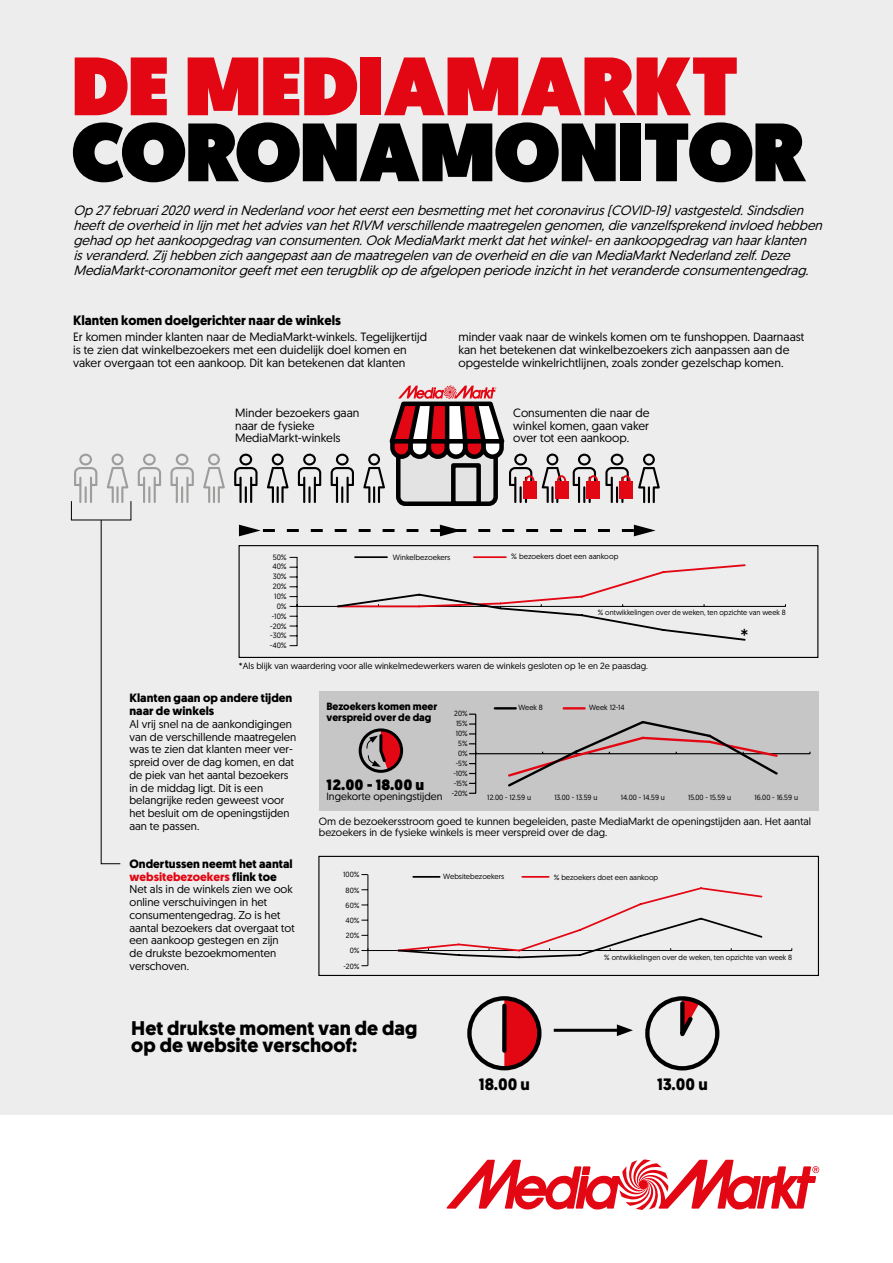
<style>
.page{position:relative;width:893px;height:1263px;background:#fff}
.page>*{position:absolute;margin:0;border:0;box-sizing:border-box;transform-origin:0 0}
.t1{font:900 82.5px "Media Markt";color:#000}
.t2{font:900 82.5px "Media Markt";color:#e30613}
.t3{font:20.25px "Media Markt";color:#000}
.t4{font:700 19.8px/16.8px "Media Markt";color:#000}
.t5{font:700 16.5px "Media Markt";color:#000}
.t6{font:900 15px "Media Markt";color:#000}
.t7{font:italic 13.5px/15px "Media Markt";color:#000}
.t8{font:700 13.5px "Media Markt";color:#000}
.t9{font:12px/12.8px "Media Markt";color:#000}
.t10{font:700 12px/12.8px "Media Markt";color:#000}
.t11{font:11.25px/12.8px "Media Markt";color:#000}
.t12{font:10.5px/10.5px "Media Markt";color:#000}
.t13{font:700 10.5px/10.5px "Media Markt";color:#000}
.t14{font:9px "Media Markt";color:#000}
.t15{font:7.65px/9.9px "Media Markt";color:#000;text-align:right}
.t16{font:7.5px/9.9px "Media Markt";color:#000;text-align:right}
.s1{color:#e30613}
</style>
<div class="page">
<div style="left:0;top:0;width:893px;height:1114px;background:#ededed"></div>
<svg style="left:447px;top:1159px;width:372px;height:51px"></svg>
<svg style="left:100px;top:519px;width:21px;height:345px"></svg>
<svg style="left:239px;top:525px;width:417px;height:11px"></svg>
<div style="left:239px;top:545px;width:579px;height:113px;border:1px solid #000"></div>
<hr style="left:355px;top:556px;width:32px;height:2px;background:#000">
<hr style="left:474px;top:556px;width:32px;height:2px;background:#e30613">
<hr style="left:297px;top:606px;width:488px;height:1px;background:#000">
<hr style="left:297px;top:557px;width:1px;height:89px;background:#000">
<svg style="left:290px;top:604px;width:7px;height:3px"></svg>
<svg style="left:336px;top:564px;width:411px;height:77px"></svg>
<div style="left:318px;top:856px;width:501px;height:120px;border:1px solid #000"></div>
<hr style="left:368px;top:950px;width:424px;height:1px;background:#000">
<hr style="left:367px;top:874px;width:1px;height:92px;background:#000">
<svg style="left:397px;top:876px;width:366px;height:83px"></svg>
<div style="left:319px;top:692px;width:499px;height:119px;background:#c6c6c6"></div>
<hr style="left:476px;top:753px;width:334px;height:1px;background:#000">
<hr style="left:475px;top:714px;width:1px;height:79px;background:#000">
<svg style="left:469px;top:723px;width:6px;height:2px"></svg>
<svg style="left:469px;top:713px;width:7px;height:2px"></svg>
<svg style="left:492px;top:707px;width:288px;height:80px"></svg>
<div style="left:359px;top:728px;width:44px;height:45px;border:3px solid #000;border-radius:50%"></div>
<svg style="left:366px;top:730px;width:36px;height:40px"></svg>
<div style="left:467px;top:996px;width:74px;height:74px;border:4px solid #000;border-radius:50%"></div>
<svg style="left:500px;top:998px;width:39px;height:70px"></svg>
<svg style="left:645px;top:996px;width:75px;height:75px"></svg>
<hr style="left:554px;top:1029px;width:69px;height:3px;background:#000">
<svg style="left:617px;top:1024px;width:16px;height:12px"></svg>
<div style="left:396px;top:415px;width:102px;height:91px;border:4px solid #000;border-radius:7px"></div>
<div style="left:451px;top:463px;width:30px;height:43px;border:4px solid #000"></div>
<svg style="left:605px;top:454px;width:24px;height:49px"></svg>
<svg style="left:573px;top:454px;width:23px;height:49px"></svg>
<svg style="left:638px;top:454px;width:22px;height:49px"></svg>
<svg style="left:542px;top:453px;width:21px;height:50px"></svg>
<svg style="left:331px;top:454px;width:23px;height:49px"></svg>
<svg style="left:170px;top:454px;width:24px;height:49px"></svg>
<svg style="left:298px;top:454px;width:23px;height:32px"></svg>
<hr style="left:303px;top:477px;width:2px;height:26px;background:#000">
<hr style="left:314px;top:477px;width:2px;height:26px;background:#000">
<hr style="left:308px;top:486px;width:3px;height:17px;background:#000">
<svg style="left:138px;top:454px;width:23px;height:49px"></svg>
<svg style="left:234px;top:454px;width:24px;height:49px"></svg>
<svg style="left:74px;top:454px;width:23px;height:49px"></svg>
<svg style="left:203px;top:453px;width:22px;height:50px"></svg>
<svg style="left:267px;top:453px;width:22px;height:50px"></svg>
<svg style="left:107px;top:453px;width:21px;height:50px"></svg>
<hr style="left:116px;top:486px;width:3px;height:17px;background:#9d9d9c">
<svg style="left:363px;top:386px;width:169px;height:117px"></svg>
<div style="left:523px;top:481px;width:14px;height:17px;background:#e30613"></div>
<div style="left:525px;top:475px;width:9px;height:11px;border:2px solid #e30613;border-radius:50%"></div>
<div style="left:555px;top:481px;width:13px;height:17px;background:#e30613"></div>
<div style="left:557px;top:475px;width:9px;height:11px;border:2px solid #e30613;border-radius:50%"></div>
<div style="left:586px;top:481px;width:14px;height:17px;background:#e30613"></div>
<div style="left:589px;top:475px;width:9px;height:11px;border:2px solid #e30613;border-radius:50%"></div>
<div style="left:619px;top:481px;width:14px;height:17px;background:#e30613"></div>
<div style="left:621px;top:475px;width:10px;height:11px;border:2px solid #e30613;border-radius:50%"></div>
<h1 class="t2" style="left:72px;top:32px;width:667px">DE MEDIAMARKT</h1>
<h1 class="t1" style="left:72px;top:98px;width:734px">CORONAMONITOR</h1>
<p class="t7" style="left:73px;top:202px;width:754px">Op27februari2020werdinNederlandvoorheteersteenbesmettingmethetcoronavirus(COVID-19)vastgesteld.Sindsdien heeftdeoverheidinlijnmethetadviesvanhetRIVM verschillendemaatregelengenomen,dievanzelfsprekendinvloedhebben gehadophetaankoopgedragvanconsumenten.OokMediaMarktmerktdathetwinkel-enaankoopgedragvanhaarklanten isveranderd.Zij hebbenzichaangepastaandemaatregelenvandeoverheidendievanMediaMarktNederlandzelf.Deze MediaMarkt-coronamonitorgeeftmeteenterugblikopdeafgelopenperiodeinzichtinhetveranderdeconsumentengedrag.</p>
<p class="t8" style="left:73px;top:311px;width:269px">Klanten komen doelgerichter naar de winkels</p>
<p class="t9" style="left:73px;top:330px;width:355px">Er komen minder klanten naar de MediaMarkt-winkels. Tegelijkertijd is te zien dat winkelbezoekers met een duidelijk doel komen en vaker overgaan tot een aankoop. Dit kan betekenen dat klanten</p>
<p class="t9" style="left:458px;top:330px;width:347px">minder vaak naar de winkels komen om te funshoppen. Daarnaast kan het betekenen dat winkelbezoekers zich aanpassen aan de opgestelde winkelrichtlijnen, zoals zonder gezelschap komen.</p>
<p class="t9" style="left:235px;top:406px;width:126px">Minder bezoekers gaan naar de fysieke<br>MediaMarkt-winkels</p>
<p class="t9" style="left:513px;top:406px;width:138px;text-align:justify">Consumenten die naar de winkel komen, gaan vaker over tot een aankoop.</p>
<p class="t15" style="left:272px;top:552px;width:16px">50%<br>40%<br>30%<br>20%<br>10%<br>0% -10%</p>
<p class="t15" style="left:270px;top:630px;width:18px">-30%</p>
<p class="t15" style="left:270px;top:621px;width:18px">-20%</p>
<p class="t15" style="left:270px;top:640px;width:18px">-40%</p>
<p class="t15" style="left:393px;top:552px;width:59px">Winkelbezoekers</p>
<p class="t15" style="left:511px;top:551px;width:109px">% bezoekers doet een aankoop</p>
<p class="t16" style="left:598px;top:607px;width:189px">% ontwikkelingen over de weken, ten opzichte van week 8</p>
<h2 class="t3" style="left:740px;top:623px;width:10px">*</h2>
<p class="t14" style="left:239px;top:660px;width:411px">*Als blijk van waardering voor alle winkelmedewerkers waren de winkels gesloten op 1e en 2e paasdag.</p>
<p class="t10" style="left:129px;top:692px;width:164px">Klanten gaan op andere tijden naar de winkels</p>
<p class="t11" style="left:129px;top:717px;width:168px">Al vrij snel na de aankondigingen van de verschillende maatregelen was te zien dat klanten meer ver&shy;spreid over de dag komen, en dat de piek van het aantal bezoekers in de middag ligt. Dit is een belangrijke reden geweest voor het besluit om de openingstijden aan te passen.</p>
<p class="t10" style="left:129px;top:857px;width:165px">Ondertussen neemt het aantal <span class="s1">websitebezoekers</span> flink toe</p>
<p class="t11" style="left:129px;top:883px;width:167px">Net als in de winkels zien we ook online verschuivingen in het consumentengedrag. Zo is het aantal bezoekers dat overgaat tot een aankoop gestegen en zijn de drukste bezoekmomenten verschoven.</p>
<p class="t13" style="left:326px;top:701px;width:112px">Bezoekers komen meer verspreid over de dag</p>
<p class="t6" style="left:326px;top:774px;width:99px">12.00 - 18.00 u</p>
<p class="t12" style="left:326px;top:791px;width:118px">Ingekorte openingstijden</p>
<p class="t16" style="left:454px;top:708px;width:15px">20%</p>
<p class="t16" style="left:452px;top:718px;width:17px">15%<br>10%<br>5%<br>0% -5% -10% -15% -20%</p>
<p class="t16" style="left:518px;top:702px;width:26px">Week 8</p>
<p class="t16" style="left:589px;top:702px;width:37px">Week 12-14</p>
<p class="t16" style="left:487px;top:792px;width:45px">12.00 - 12.59 u</p>
<p class="t16" style="left:554px;top:792px;width:45px">13.00 - 13.59 u</p>
<p class="t16" style="left:621px;top:792px;width:46px">14.00 - 14.59 u</p>
<p class="t16" style="left:688px;top:792px;width:45px">15.00 - 15.59 u</p>
<p class="t16" style="left:755px;top:792px;width:45px">16.00 - 16.59 u</p>
<p class="t12" style="left:319px;top:816px;width:494px">Om de bezoekersstroom goed te kunnen begeleiden, paste MediaMarkt de openingstijden aan. Het aantal bezoekers in de fysieke winkels is meer verspreid over de dag.</p>
<p class="t16" style="left:343px;top:869px;width:18px">100%</p>
<p class="t16" style="left:443px;top:871px;width:62px">Websitebezoekers</p>
<p class="t16" style="left:554px;top:872px;width:106px">% bezoekers doet een aankoop</p>
<p class="t16" style="left:346px;top:885px;width:15px">80%</p>
<p class="t16" style="left:346px;top:900px;width:15px">60%</p>
<p class="t16" style="left:346px;top:915px;width:16px">40%</p>
<p class="t16" style="left:346px;top:930px;width:15px">20%</p>
<p class="t16" style="left:350px;top:945px;width:11px">0%</p>
<p class="t16" style="left:343px;top:961px;width:18px">-20%</p>
<p class="t16" style="left:604px;top:952px;width:189px">% ontwikkelingen over de weken, ten opzichte van week 8</p>
<h3 class="t4" style="left:131px;top:1019px;width:287px">Het drukste moment van de dag op de website verschoof:</h3>
<p class="t5" style="left:479px;top:1073px;width:53px">18.00 u</p>
<p class="t5" style="left:657px;top:1073px;width:52px">13.00 u</p>
</div>
